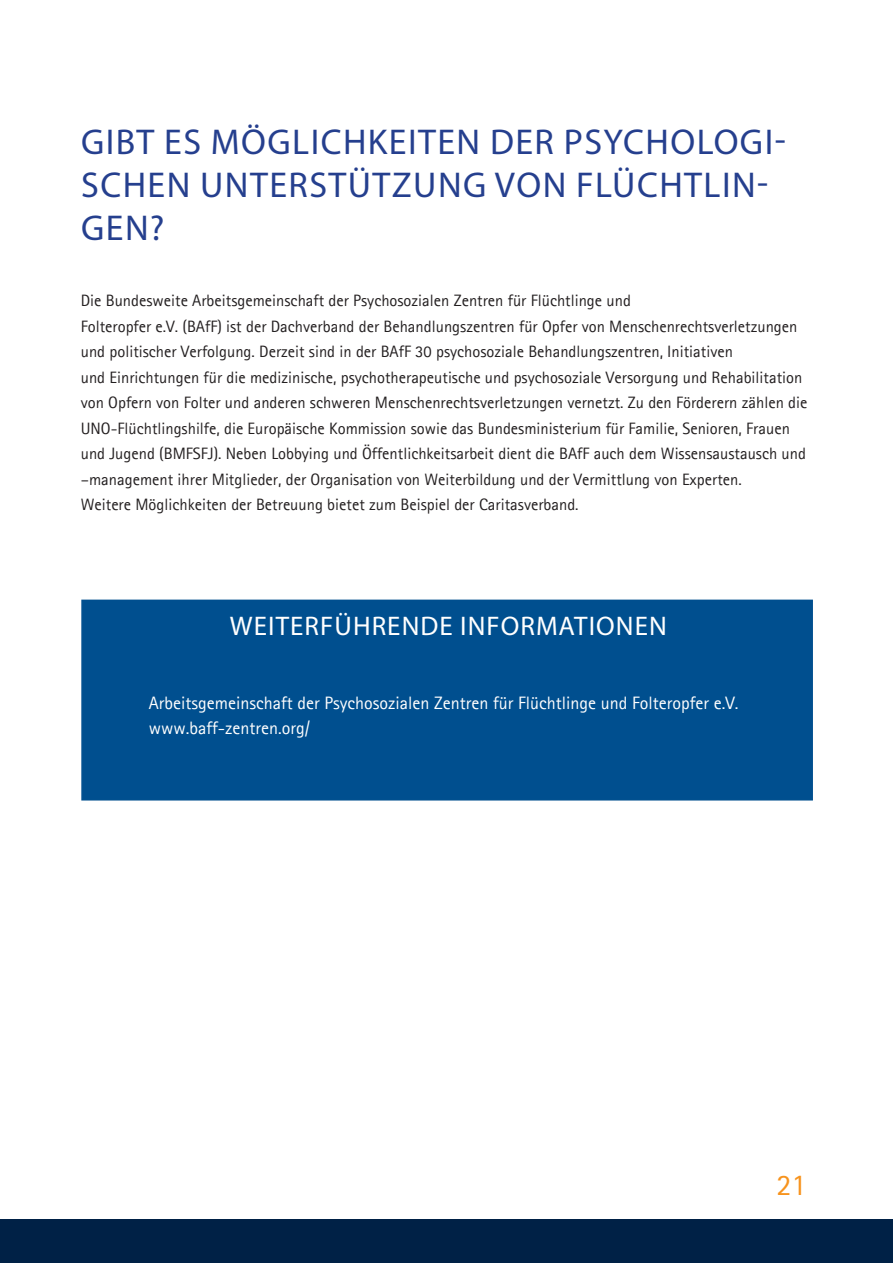
<style>
.page{position:relative;width:893px;height:1263px;background:#fff}
.page>*{position:absolute;margin:0;border:0;box-sizing:border-box;transform-origin:0 0}
.t1{font:36px/43.2px "Myriad Pro";letter-spacing:.04em;color:#253f8e}
.t2{font:30px "Agfa Rotis Sans Serif";color:#f7931d}
.t3{font:27px "Myriad Pro";letter-spacing:.04em;color:#fff}
.t4{font:18px "Agfa Rotis Sans Serif";color:#fff}
.t5{font:16.5px/25.5px "Agfa Rotis Sans Serif";color:#231f20}
</style>
<div class="page">
<div style="left:0;top:1219px;width:893px;height:44px;background:#002146"></div>
<div style="left:81px;top:600px;width:732px;height:200px;background:#004f8f"></div>
<p class="t1" style="left:81px;top:119px;width:706px">GIBT ES MÖGLICHKEITEN DER PSYCHOLOGI-<br>SCHEN UNTERSTÜTZUNG VON FLÜCHTLIN-<br>GEN?</p>
<p class="t5" style="left:81px;top:288px;width:552px">Die Bundesweite Arbeitsgemeinschaft der Psychosozialen Zentren für Flüchtlinge und</p>
<p class="t5" style="left:81px;top:313px;width:718px">Folteropfer e.V. (BAfF) ist der Dachverband der Behandlungszentren für Opfer von Menschenrechtsverletzungen</p>
<p class="t5" style="left:81px;top:339px;width:654px">und politischer Verfolgung. Derzeit sind in der BAfF 30 psychosoziale Behandlungszentren, Initiativen</p>
<p class="t5" style="left:81px;top:364px;width:728px">und Einrichtungen für die medizinische, psychotherapeutische und psychosoziale Versorgung und Rehabilitation von Opfern von Folter und anderen schweren Menschenrechtsverletzungen vernetzt. Zu den Förderern zählen die<br>UNO-Flüchtlingshilfe, die Europäische Kommission sowie das Bundesministerium für Familie, Senioren, Frauen</p>
<p class="t5" style="left:81px;top:441px;width:727px">und Jugend (BMFSFJ). Neben Lobbying und Öffentlichkeitsarbeit dient die BAfF auch dem Wissensaustausch und –management ihrer Mitglieder, der Organisation von Weiterbildung und der Vermittlung von Experten.</p>
<p class="t5" style="left:81px;top:492px;width:499px">Weitere Möglichkeiten der Betreuung bietet zum Beispiel der Caritasverband.</p>
<p class="t3" style="left:230px;top:609px;width:438px">WEITERFÜHRENDE INFORMATIONEN</p>
<p class="t4" style="left:149px;top:692px;width:591px">Arbeitsgemeinschaft der Psychosozialen Zentren für Flüchtlinge und Folteropfer e.V.</p>
<p class="t4" style="left:149px;top:717px;width:163px">www.baff-zentren.org/</p>
<p class="t2" style="left:776px;top:1167px;width:31px">21</p>
</div>
